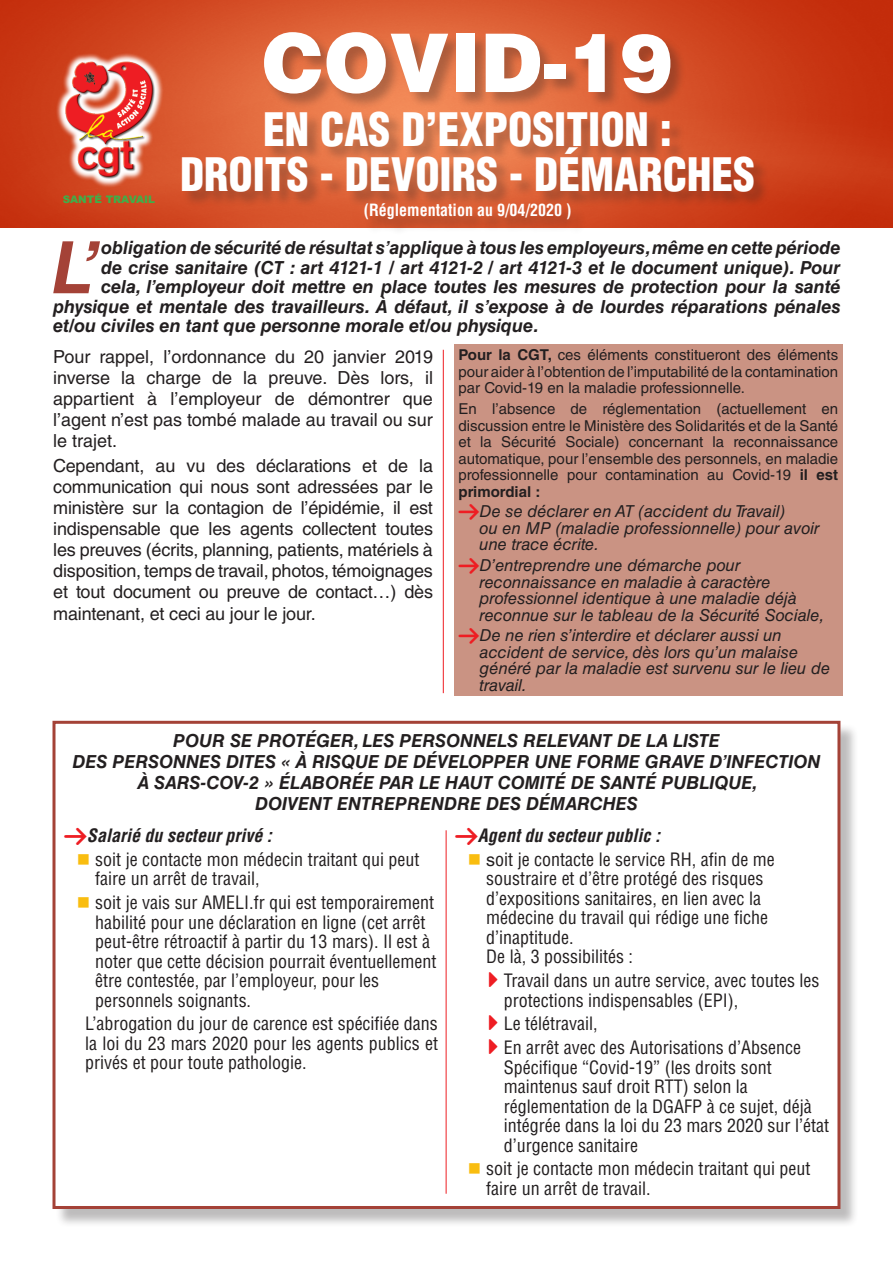
<style>
.page{position:relative;width:893px;height:1263px;background:#fff}
.page>*{position:absolute;margin:0;border:0;box-sizing:border-box;transform-origin:0 0}
.TItre{font:900 81px "Helvetica LT Std";color:#fff}
.txt_courant{font:italic 700 72.3px "Helvetica LT Std";color:#a44237}
.TItre-2{font:900 condensed 45px/45px "Helvetica LT Std";color:#fff;text-align:center}
.txt_courant-2{font:condensed 18px/19.5px "Helvetica LT Std";color:#231f20}
.txt_courant-3{font:italic 700 18px/21px "Helvetica LT Std";color:#231f20;text-align:center}
.txt_courant-4{font:18px/21.1px "Helvetica LT Std";letter-spacing:-.01em;color:#231f20;text-align:justify}
.txt_courant-5{font:italic 700 condensed 18px "Helvetica LT Std";color:#231f20}
.txt_courant-6{font:italic 16.5px/16.5px "Helvetica LT Std";color:#231f20}
.TItre-3{font:700 condensed 16.5px "Helvetica LT Std";color:#fff}
.txt_courant-7{font:15px/16.5px "Helvetica LT Std";color:#231f20;text-align:justify}
.t1{font:900 10.35px "Arial";color:#40ae49}
.s1{font-weight:700}
.s2{font-family:"Arrowstfb";font-style:normal;color:#ee1d23}
.s3{font-family:"Arrowstfb";font-weight:400;font-style:normal;font-stretch:normal;color:#ee1d23}
.s4{color:#f9bd10}
.s5{font-stretch:normal}
.s6{font-family:"Arrowstfb";font-stretch:normal;color:#ee1d23}
</style>
<div class="page">
<div style="left:454px;top:344px;width:388px;height:54px;background:#ca9383"></div>
<div style="left:454px;top:398px;width:388px;height:103px;background:#ca9383"></div>
<div style="left:454px;top:501px;width:388px;height:54px;background:#ca9383"></div>
<div style="left:454px;top:555px;width:388px;height:70px;background:#ca9383"></div>
<div style="left:454px;top:625px;width:388px;height:71px;background:#ca9383"></div>
<img style="left:0;top:0;width:893px;height:227px">
<div style="left:183px;top:32px;width:587px;height:203px;background:#231f20;opacity:.3"></div>
<img style="left:51px;top:47px;width:116px;height:145px">
<div style="left:55px;top:723px;width:804px;height:504px;background:#231f20;opacity:.3"></div>
<div style="left:54px;top:722px;width:785px;height:485px;background:#fff"></div>
<div style="left:52px;top:721px;width:788px;height:488px;border:3px solid #a44237"></div>
<hr style="left:443px;top:350px;width:1px;height:343px;background:#ee1d23">
<hr style="left:446px;top:830px;width:1px;height:364px;background:#ee1d23">
<p class="t1" style="left:63px;top:192px;width:94px">SANTÉ TRAVAIL</p>
<p class="TItre" style="left:262px;top:10px;width:412px">COVID-19</p>
<p class="TItre-2" style="left:180px;top:106px;width:576px">EN CAS D’EXPOSITION :<br>DROITS - DEVOIRS - DÉMARCHES</p>
<p class="TItre-3" style="left:364px;top:200px;width:209px">(Réglementation au 9/04/2020 )</p>
<p class="txt_courant" style="left:52px;top:224px;width:47px">L’</p>
<p class="txt_courant-3" style="left:101px;top:237px;width:741px">obligation de sécurité de résultat s’applique à tous les employeurs, même en cette période</p>
<p class="txt_courant-3" style="left:101px;top:257px;width:741px">de crise sanitaire (CT : art 4121-1 / art 4121‑2 / art 4121-3 et le document unique). Pour</p>
<p class="txt_courant-3" style="left:101px;top:276px;width:741px">cela, l’employeur doit mettre en place toutes les mesures de protection pour la santé</p>
<p class="txt_courant-3" style="left:53px;top:296px;width:789px">physique et mentale des travailleurs. À défaut, il s’expose à de lourdes réparations pénales</p>
<p class="txt_courant-3" style="left:53px;top:315px;width:487px">et/ou civiles en tant que personne morale et/ou physique.</p>
<p class="txt_courant-4" style="left:53px;top:346px;width:381px">Pour rappel, l’ordonnance du 20 janvier 2019 inverse la charge de la preuve. Dès lors, il appartient à l’employeur de démontrer que l’agent n’est pas tombé malade au travail ou sur le trajet.</p>
<p class="txt_courant-4" style="left:53px;top:455px;width:381px">Cependant, au vu des déclarations et de la communication qui nous sont adressées par le ministère sur la contagion de l’épidémie, il est indispensable que les agents collectent toutes les preuves (écrits, planning, patients, matériels à disposition, temps de travail, photos, témoignages et tout document ou preuve de contact…) dès maintenant, et ceci au jour le jour.</p>
<p class="txt_courant-7" style="left:458px;top:347px;width:381px"><span class="s1">Pour la CGT,</span> ces éléments constitueront des éléments pour aider à l’obtention de l’imputabilité de la contamination par Covid-19 en la maladie professionnelle.</p>
<p class="txt_courant-7" style="left:458px;top:401px;width:381px">En l’absence de réglementation (actuellement en discussion entre le Ministère des Solidarités et de la Santé et la Sécurité Sociale) concernant la reconnaissance automatique, pour l’ensemble des personnels, en maladie professionnelle pour contamination au Covid-19 <span class="s1">il est primordial :</span></p>
<p class="txt_courant-6" style="left:480px;top:503px;width:342px;text-indent:-21px"><span class="s2">E</span>De se déclarer en AT (accident du Travail)<br>ou en MP (maladie professionnelle) pour avoir une trace écrite.</p>
<p class="txt_courant-6" style="left:480px;top:557px;width:346px;text-indent:-21px"><span class="s2">E</span>D’entreprendre une démarche pour reconnaissance en maladie à caractère professionnel identique à une maladie déjà reconnue sur le tableau de la Sécurité Sociale,</p>
<p class="txt_courant-6" style="left:480px;top:627px;width:352px;text-indent:-21px"><span class="s2">E</span>De ne rien s’interdire et déclarer aussi un accident de service, dès lors qu’un malaise généré par la maladie est survenu sur le lieu de travail.</p>
<p class="txt_courant-3" style="left:73px;top:730px;width:749px">POUR SE PROTÉGER, LES PERSONNELS RELEVANT DE LA LISTE<br>DES PERSONNES DITES « À RISQUE DE DÉVELOPPER UNE FORME GRAVE D’INFECTION À SARS-COV-2 » ÉLABORÉE PAR LE HAUT COMITÉ DE SANTÉ PUBLIQUE,<br>DOIVENT ENTREPRENDRE DES DÉMARCHES</p>
<p class="txt_courant-5" style="left:64px;top:824px;width:209px"><span class="s3">E</span>Salarié du secteur privé :</p>
<p class="txt_courant-2" style="left:95px;top:849px;width:326px;text-indent:-18px"><span class="s4">■</span> soit je contacte mon médecin traitant qui peut faire un arrêt de travail,</p>
<p class="txt_courant-2" style="left:95px;top:893px;width:343px;text-indent:-18px"><span class="s4">■</span> soit je vais sur AMELI.fr qui est temporairement habilité pour une déclaration en ligne (cet arrêt peut-être rétroactif à partir du 13 mars). Il est à noter que cette décision pourrait éventuellement être contestée, par l’employeur, pour les personnels soignants.</p>
<p class="txt_courant-2" style="left:85px;top:1014px;width:354px;text-align:justify">L’abrogation du jour de carence est spécifiée dans la loi du 23 mars 2020 pour les agents publics et privés et pour toute pathologie.</p>
<p class="txt_courant-5" style="left:455px;top:824px;width:206px"><span class="s3">E</span>Agent du secteur public :</p>
<p class="txt_courant-2" style="left:486px;top:849px;width:290px;text-indent:-18px"><span class="s4">■</span> <span class="s5">s</span>oit je contacte le service RH, afin de me soustraire et d’être protégé des risques d’expositions sanitaires, en lien avec la médecine du travail qui rédige une fiche d’inaptitude.<br>De là, 3 possibilités :</p>
<p class="txt_courant-2" style="left:504px;top:971px;width:317px;text-indent:-15px"><span class="s6">N</span> Travail dans un autre service, avec toutes les protections indispensables (EPI),</p>
<p class="txt_courant-2" style="left:489px;top:1014px;width:110px"><span class="s6">N</span> Le télétravail,</p>
<p class="txt_courant-2" style="left:504px;top:1038px;width:327px;text-indent:-15px"><span class="s6">N</span> En arrêt avec des Autorisations d’Absence Spécifique “Covid-19” (les droits sont maintenus sauf droit RTT) selon la réglementation de la DGAFP à ce sujet, déjà intégrée dans la loi du 23 mars 2020 sur l’état d’urgence sanitaire</p>
<p class="txt_courant-2" style="left:486px;top:1159px;width:326px;text-indent:-18px"><span class="s4">■</span> soit je contacte mon médecin traitant qui peut faire un arrêt de travail.</p>
</div>
